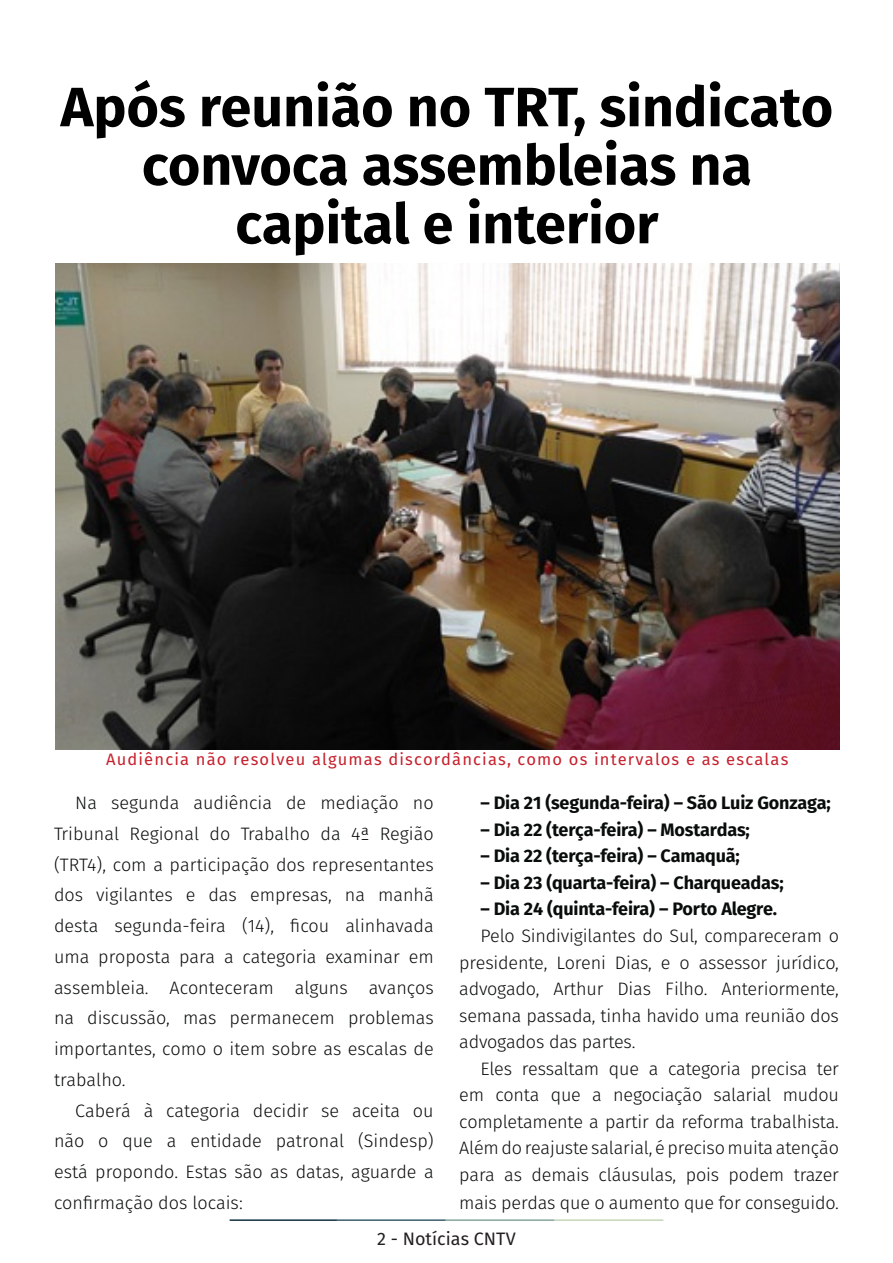
<style>
.page{position:relative;width:893px;height:1263px;background:#fff}
.page>*{position:absolute;margin:0;border:0;box-sizing:border-box;transform-origin:0 0}
.t1{font:700 55.5px/58.5px "Fira Sans";color:#000001;text-align:center}
.t2{font:300 18px/30.8px "Fira Sans";letter-spacing:-.01em;color:#080d0b;text-align:justify}
.t3{font:700 18px "Fira Sans";letter-spacing:-.01em;color:#080d0b}
.t4{font:18px "Fira Sans";color:#231f20}
.t5{font:16.5px "Fira Sans";letter-spacing:.07em;color:#c6202d}
</style>
<div class="page">
<hr style="left:230px;top:1219px;width:107px;height:2px;background:#0e323f">
<hr style="left:337px;top:1219px;width:109px;height:2px;background:#3a5f6d">
<hr style="left:446px;top:1219px;width:109px;height:2px;background:#87a59a">
<hr style="left:555px;top:1219px;width:108px;height:2px;background:#c6d5b7">
<img style="left:56px;top:264px;width:784px;height:486px">
<p class="t1" style="left:61px;top:74px;width:774px">Após reunião no TRT, sindicato convoca assembleias na capital e interior</p>
<p class="t5" style="left:106px;top:747px;width:684px">Audiência não resolveu algumas discordâncias, como os intervalos e as escalas</p>
<p class="t3" style="left:480px;top:788px;width:352px">– Dia 21 (segunda-feira) – São Luiz Gonzaga;</p>
<p class="t3" style="left:480px;top:814px;width:271px">– Dia 22 (terça-feira) – Mostardas;</p>
<p class="t3" style="left:480px;top:841px;width:261px">– Dia 22 (terça-feira) – Camaquã;</p>
<p class="t3" style="left:480px;top:867px;width:305px">– Dia 23 (quarta-feira) – Charqueadas;</p>
<p class="t3" style="left:480px;top:894px;width:298px">– Dia 24 (quinta-feira) – Porto Alegre.</p>
<p class="t2" style="left:459px;top:922px;width:381px;line-height:26.5px;text-indent:21px">Pelo Sindivigilantes do Sul, compareceram o presidente, Loreni Dias, e o assessor jurídico, advogado, Arthur Dias Filho. Anteriormente, semana passada, tinha havido uma reunião dos advogados das partes.</p>
<p class="t2" style="left:459px;top:1055px;width:381px;line-height:26.8px;text-indent:21px">Eles ressaltam que a categoria precisa ter em conta que a negociação salarial mudou completamente a partir da reforma trabalhista.<br>Além do reajuste salarial, é preciso muita atenção para as demais cláusulas, pois podem trazer mais perdas que o aumento que for conseguido.</p>
<p class="t2" style="left:54px;top:787px;width:381px;text-indent:21px">Na segunda audiência de mediação no Tribunal Regional do Trabalho da 4ª Região (TRT4), com a participação dos representantes dos vigilantes e das empresas, na manhã desta segunda-feira (14), ficou alinhavada uma proposta para a categoria examinar em assembleia. Aconteceram alguns avanços na discussão, mas permanecem problemas importantes, como o item sobre as escalas de trabalho.</p>
<p class="t2" style="left:54px;top:1095px;width:381px;text-indent:21px">Caberá à categoria decidir se aceita ou não o que a entidade patronal (Sindesp) está propondo. Estas são as datas, aguarde a confirmação dos locais:</p>
<p class="t4" style="left:377px;top:1225px;width:140px">2 - Notícias CNTV</p>
</div>
